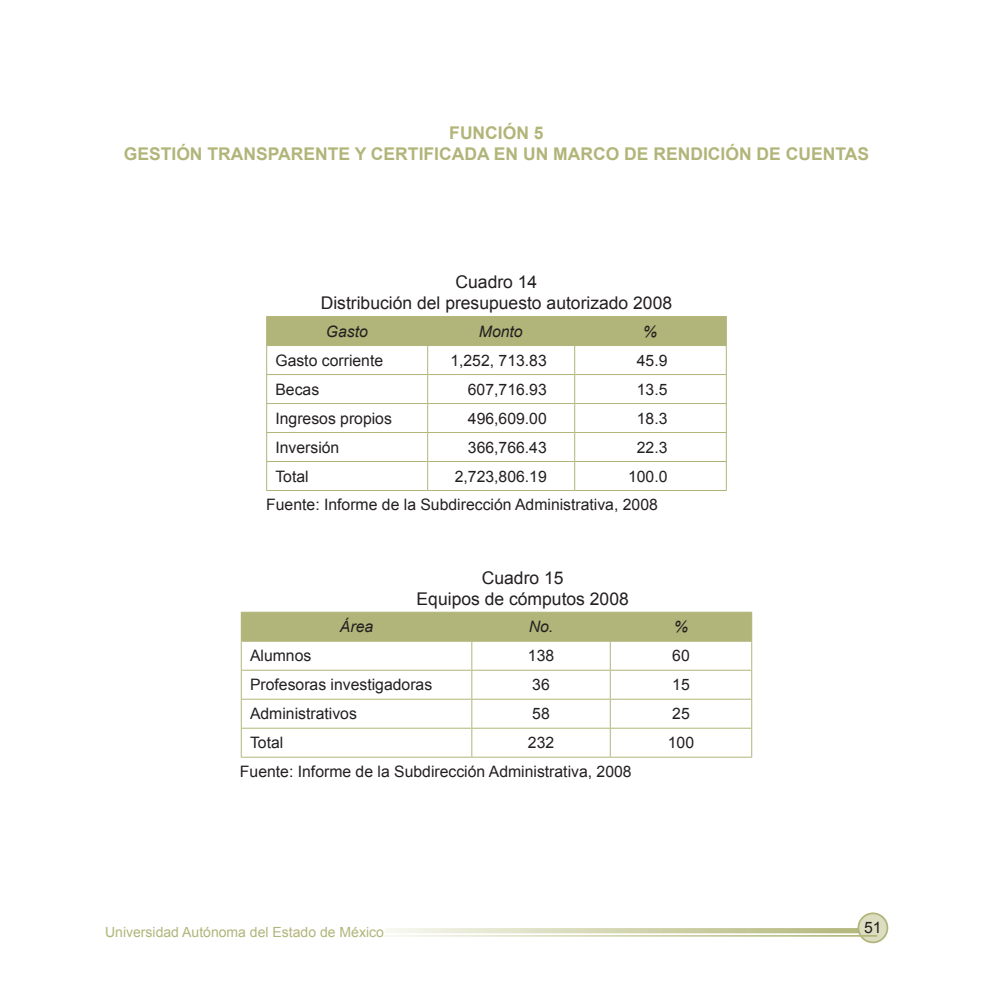
<style>
.page{position:relative;width:993px;height:993px;background:#fff}
.page>*{position:absolute;margin:0;border:0;box-sizing:border-box;transform-origin:0 0}
.t1{font:17.5px/21px "Arial";color:#231f20;text-align:center}
.t2{font:700 17.5px/21px "Arial";color:#b1b579;text-align:center}
.t3{font:15.75px/28.5px "Arial";color:#231f20}
.t4{font:italic 15.75px "Arial";color:#231f20}
.t5{font:14px "Arial";color:#b1b579}
</style>
<div class="page">
<svg style="left:385px;top:928px;width:473px;height:5px;background:#d4d7b4"></svg>
<div style="left:858px;top:913px;width:29px;height:29px;background:#dcdec1;border-radius:50%"></div>
<div style="left:857px;top:912px;width:31px;height:30px;border:2px solid #b1b579;border-radius:50%"></div>
<hr style="left:383px;top:934px;width:494px;height:2px;background:#fff">
<svg style="left:266px;top:316px;width:460px;height:174px"></svg>
<hr style="left:266px;top:490px;width:161px;height:1px;background:#b1b579">
<hr style="left:427px;top:490px;width:147px;height:1px;background:#b1b579">
<hr style="left:574px;top:490px;width:152px;height:1px;background:#b1b579">
<hr style="left:241px;top:611px;width:230px;height:1px;background:#b1b579">
<hr style="left:471px;top:611px;width:139px;height:1px;background:#b1b579">
<hr style="left:610px;top:611px;width:142px;height:1px;background:#b1b579">
<svg style="left:241px;top:612px;width:511px;height:144px"></svg>
<hr style="left:241px;top:756px;width:230px;height:1px;background:#b1b579">
<hr style="left:471px;top:756px;width:139px;height:1px;background:#b1b579">
<hr style="left:610px;top:756px;width:142px;height:1px;background:#b1b579">
<p class="t2" style="left:124px;top:123px;width:746px">FU NCIÓN 5<br>GESTIÓN TRANSPARENTE Y CERTIFICADA EN UN MARCO DE RENDICIÓN DE CUENTAS</p>
<p class="t1" style="left:320px;top:271px;width:353px">Cuadro 14<br>Distribución del presupuesto autorizado 2008</p>
<p class="t4" style="left:326px;top:321px;width:44px">Gasto</p>
<p class="t4" style="left:479px;top:321px;width:45px">Monto</p>
<p class="t4" style="left:643px;top:321px;width:16px">%</p>
<p class="t3" style="left:275px;top:346px;width:109px">Gasto corriente</p>
<p class="t3" style="left:450px;top:346px;width:98px">1,252, 713.83</p>
<p class="t3" style="left:636px;top:346px;width:32px">45.9</p>
<p class="t3" style="left:275px;top:375px;width:45px">Becas</p>
<p class="t3" style="left:467px;top:375px;width:80px">607,716.93</p>
<p class="t3" style="left:636px;top:375px;width:32px">13.5</p>
<p class="t3" style="left:275px;top:404px;width:118px">Ingresos propios</p>
<p class="t3" style="left:468px;top:404px;width:80px">496,609.00</p>
<p class="t3" style="left:636px;top:404px;width:32px">18.3</p>
<p class="t3" style="left:275px;top:433px;width:65px">Inversión</p>
<p class="t3" style="left:468px;top:433px;width:80px">366,766.43</p>
<p class="t3" style="left:636px;top:433px;width:32px">22.3</p>
<p class="t3" style="left:275px;top:462px;width:35px">Total</p>
<p class="t3" style="left:454px;top:462px;width:93px">2,723,806.19</p>
<p class="t3" style="left:266px;top:462px;width:402px;text-indent:362px">100.0<br>Fuente: Informe de la Subdirección Administrativa, 2008</p>
<p class="t1" style="left:416px;top:567px;width:214px">Cuadro 15<br>Equipos de cómputos 2008</p>
<p class="t4" style="left:340px;top:616px;width:35px">Área</p>
<p class="t4" style="left:528px;top:616px;width:26px">No.</p>
<p class="t4" style="left:673px;top:616px;width:16px">%</p>
<p class="t3" style="left:250px;top:641px;width:63px">Alumnos</p>
<p class="t3" style="left:527px;top:641px;width:28px">138</p>
<p class="t3" style="left:672px;top:641px;width:19px">60</p>
<p class="t3" style="left:250px;top:670px;width:184px">Profesoras investigadoras</p>
<p class="t3" style="left:532px;top:670px;width:19px">36</p>
<p class="t3" style="left:672px;top:670px;width:19px">15</p>
<p class="t3" style="left:250px;top:699px;width:108px">Administrativos</p>
<p class="t3" style="left:532px;top:699px;width:19px">58</p>
<p class="t3" style="left:672px;top:699px;width:19px">25</p>
<p class="t3" style="left:250px;top:728px;width:35px">Total</p>
<p class="t3" style="left:527px;top:728px;width:28px">232</p>
<p class="t3" style="left:667px;top:728px;width:28px">100</p>
<p class="t3" style="left:240px;top:757px;width:393px">Fuente: Informe de la Subdirección Administrativa, 2008</p>
<p class="t5" style="left:105px;top:922px;width:280px">Universidad Autónoma del Estado de México</p>
<p class="t3" style="left:863px;top:912px;width:19px">51</p>
</div>
